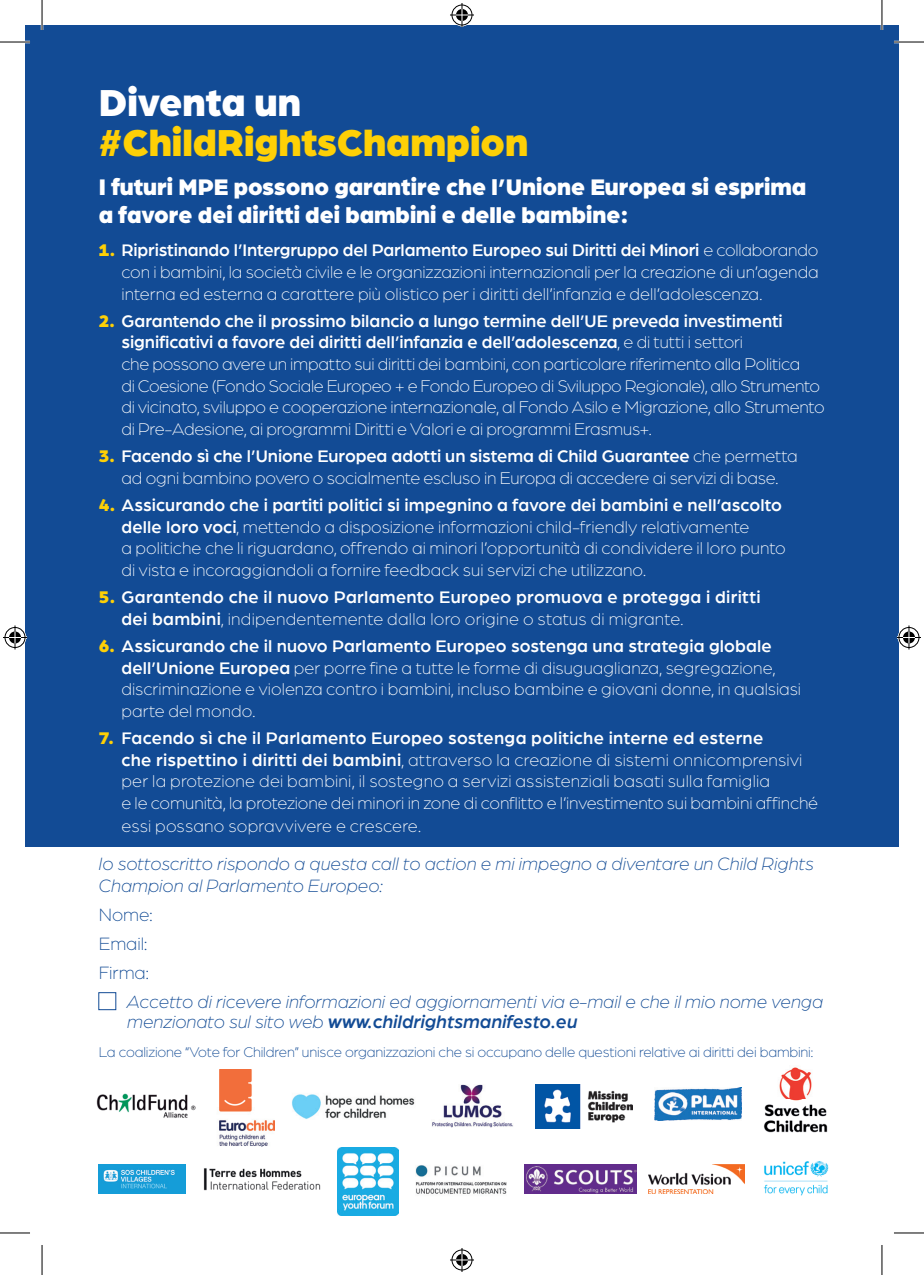
<style>
.page{position:relative;width:924px;height:1275px;background:#fff}
.page>*{position:absolute;margin:0;border:0;box-sizing:border-box;transform-origin:0 0}
.t1{font:900 40px "Arboria";color:#fed006}
.t2{font:900 40px "Arboria";color:#fff}
.t3{font:900 24px/28.8px "Arboria";color:#fff}
.t4{font:italic 300 19px/22px "Arboria";color:#124b95}
.t5{font:300 19px/29px "Arboria";color:#124b95}
.t6{font:300 18px/21.6px "Arboria";letter-spacing:-.005em;color:#fff}
.t7{font:500 18px/21.6px "Arboria";letter-spacing:.015em;color:#fff}
.t8{font:300 15px "Arboria";letter-spacing:-.01em;color:#124b95}
.s1{font-weight:900;color:#fed006}
.s2{font-weight:500}
.s3{font-weight:300}
</style>
<div class="page">
<div style="left:25px;top:25px;width:873px;height:821px;background:#124b95"></div>
<img style="left:96px;top:1093px;width:100px;height:25px">
<img style="left:219px;top:1069px;width:56px;height:77px">
<img style="left:432px;top:1084px;width:81px;height:44px">
<img style="left:292px;top:1094px;width:123px;height:25px">
<img style="left:535px;top:1084px;width:97px;height:44px">
<img style="left:654px;top:1087px;width:87px;height:33px">
<img style="left:763px;top:1067px;width:65px;height:66px">
<img style="left:415px;top:1165px;width:91px;height:29px">
<img style="left:648px;top:1164px;width:96px;height:29px">
<img style="left:99px;top:1164px;width:86px;height:29px">
<img style="left:203px;top:1168px;width:118px;height:23px">
<img style="left:764px;top:1161px;width:65px;height:35px">
<img style="left:524px;top:1164px;width:112px;height:29px">
<img style="left:337px;top:1148px;width:61px;height:67px">
<div style="left:98px;top:992px;width:18px;height:18px;border:1px solid #124b95"></div>
<hr style="left:0;top:41px;width:30px;height:2px;background:#fff">
<hr style="left:893px;top:41px;width:30px;height:2px;background:#fff">
<hr style="left:41px;top:0;width:2px;height:30px;background:#fff">
<hr style="left:880px;top:0;width:2px;height:30px;background:#fff">
<hr style="left:0;top:42px;width:30px;height:1px;background:#000">
<hr style="left:893px;top:42px;width:30px;height:1px;background:#000">
<hr style="left:0;top:1232px;width:30px;height:1px;background:#000">
<hr style="left:893px;top:1232px;width:30px;height:1px;background:#000">
<hr style="left:42px;top:0;width:1px;height:30px;background:#000">
<hr style="left:42px;top:1245px;width:1px;height:30px;background:#000">
<hr style="left:881px;top:0;width:1px;height:30px;background:#000">
<hr style="left:881px;top:1245px;width:1px;height:30px;background:#000">
<svg style="left:450px;top:3px;width:24px;height:24px"></svg>
<svg style="left:450px;top:1248px;width:24px;height:24px"></svg>
<svg style="left:3px;top:625px;width:24px;height:24px"></svg>
<svg style="left:897px;top:625px;width:23px;height:24px"></svg>
<h1 class="t2" style="left:99px;top:74px;width:203px">diventa un</h1>
<h1 class="t1" style="left:99px;top:114px;width:431px">#ChildrightsChampion</h1>
<h2 class="t3" style="left:99px;top:170px;width:708px">I futuri MPE possono garantire che l’Unione Europea si esprima a favore dei diritti dei bambini e delle bambine:</h2>
<p class="t6" style="left:121px;top:239px;width:698px;text-align:justify;text-indent:-23px"><span class="s1">1.</span> <span class="s2">ripristinando l’Intergruppo del parlamento europeo sui Diritti dei Minori</span> e collaborando con i bambini, la società civile e le organizzazioni internazionali per la creazione di un’agenda interna ed esterna a carattere più olistico per i diritti dell’infanzia e dell’adolescenza.</p>
<p class="t6" style="left:121px;top:309px;width:704px;text-indent:-23px"><span class="s1">2.</span> <span class="s2">Garantendo che il prossimo bilancio a lungo termine dell’Ue preveda investimenti significativi a favore dei diritti dell’infanzia e dell’adolescenza</span>, e di tutti i settori<br>che possono avere un impatto sui diritti dei bambini, con particolare riferimento alla Politica<br>di Coesione (Fondo Sociale Europeo + e Fondo Europeo di Sviluppo Regionale), allo Strumento di vicinato, sviluppo e cooperazione internazionale, al Fondo Asilo e Migrazione, allo Strumento di Pre-Adesione, ai programmi Diritti e Valori e ai programmi Erasmus+.</p>
<p class="t6" style="left:99px;top:445px;width:700px;text-align:center"><span class="s1">3.</span> <span class="s2">Facendo sì che l’Unione europea adotti un sistema di Child Guarantee</span> che permetta ad ogni bambino povero o socialmente escluso in Europa di accedere ai servizi di base.</p>
<p class="t6" style="left:121px;top:494px;width:665px;text-indent:-23px"><span class="s1">4.</span> <span class="s2">assicurando che i partiti politici si impegnino a favore dei bambini e nell’ascolto delle loro voci</span>, mettendo a disposizione informazioni child-friendly relativamente<br>a politiche che li riguardano, offrendo ai minori l’opportunità di condividere il loro punto di vista e incoraggiandoli a fornire feedback sui servizi che utilizzano.</p>
<p class="t7" style="left:121px;top:585px;width:640px;text-indent:-23px"><span class="s1">5.</span> Garantendo che il nuovo parlamento europeo promuova e protegga i diritti dei bambini<span class="s3">, indipendentemente dalla loro origine o status di migrante.</span></p>
<p class="t6" style="left:121px;top:634px;width:680px;text-indent:-23px"><span class="s1">6.</span> <span class="s2">assicurando che il nuovo parlamento europeo sostenga una strategia globale dell’Unione europea</span> per porre fine a tutte le forme di disuguaglianza, segregazione, discriminazione e violenza contro i bambini, incluso bambine e giovani donne, in qualsiasi parte del mondo.</p>
<p class="t6" style="left:121px;top:726px;width:698px;text-indent:-23px"><span class="s1">7.</span> <span class="s2">Facendo sì che il parlamento europeo sostenga politiche interne ed esterne<br>che rispettino i diritti dei bambini</span>, attraverso la creazione di sistemi onnicomprensivi per la protezione dei bambini, il sostegno a servizi assistenziali basati sulla famiglia<br>e le comunità, la protezione dei minori in zone di conflitto e l’investimento sui bambini affinché essi possano sopravvivere e crescere.</p>
<p class="t4" style="left:99px;top:852px;width:716px">Io sottoscritto rispondo a questa call to action e mi impegno a diventare un Child Rights<br>Champion al Parlamento Europeo:</p>
<p class="t5" style="left:99px;top:899px;width:55px">Nome:<br>Email:<br>Firma:</p>
<p class="t4" style="left:127px;top:991px;width:697px;line-height:20px">Accetto di ricevere informazioni ed aggiornamenti via e-mail e che il mio nome venga menzionato sul sito web <span class="s2">www.childrightsmanifesto.eu</span></p>
<p class="t8" style="left:99px;top:1042px;width:715px">La coalizione “Vote for Children” unisce organizzazioni che si occupano delle questioni relative ai diritti dei bambini:</p>
</div>
